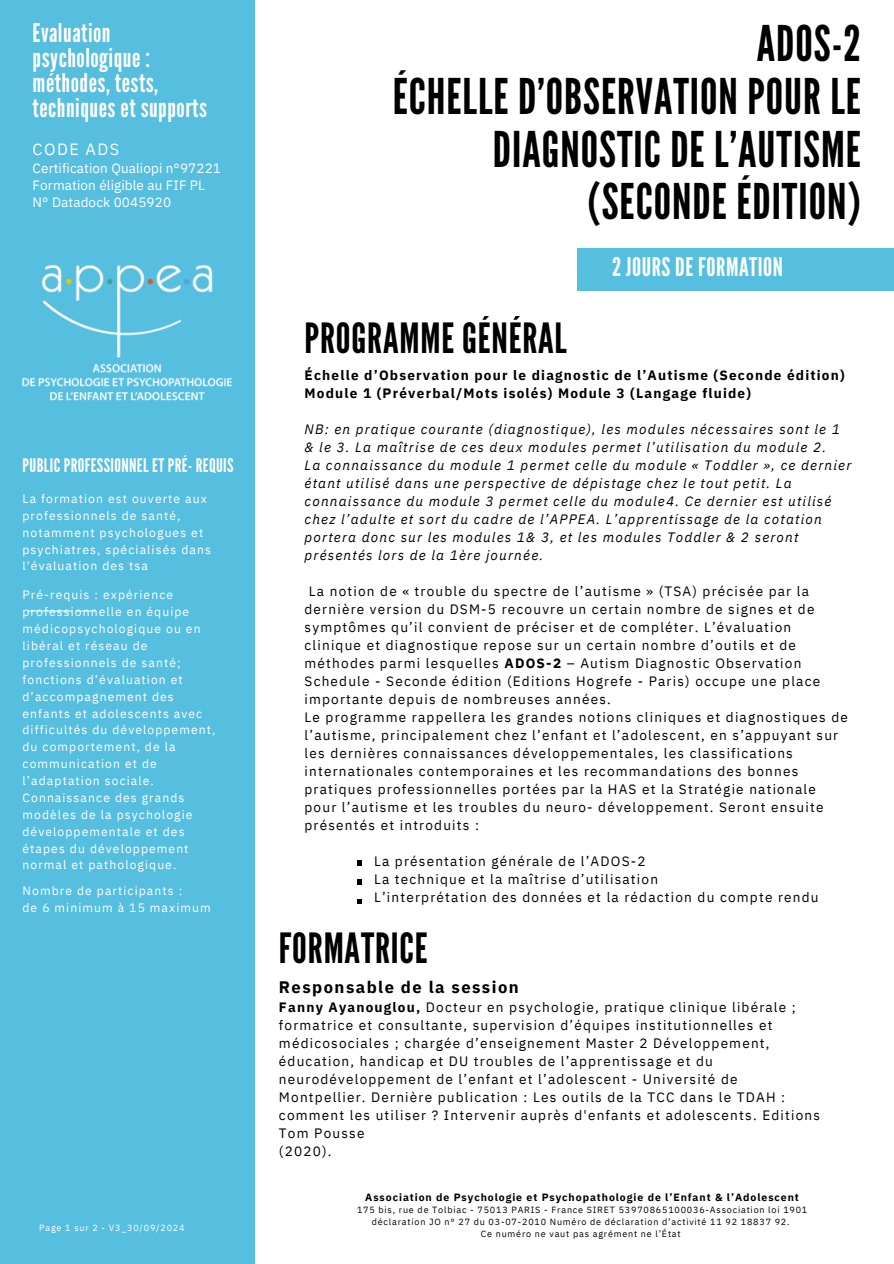
<style>
.page{position:relative;width:894px;height:1264px;background:#fff}
.page>*{position:absolute;margin:0;border:0;box-sizing:border-box;transform-origin:0 0}
.t1{font:49.05px/52.8px "League Gothic";letter-spacing:.02em;color:#000;text-align:right}
.t2{font:41.55px "League Gothic";letter-spacing:.02em;color:#000}
.t3{font:25.8px/24.8px "League Gothic";letter-spacing:.02em;color:#fff}
.t4{font:18.75px "League Gothic";letter-spacing:.02em;color:#fff}
.t5{font:700 16.65px "IBM Plex Sans";letter-spacing:.09em;color:#000}
.t6{font:16.2px "IBM Plex Sans";letter-spacing:.09em;color:#fff}
.t7{font:13.65px/18px "IBM Plex Sans";letter-spacing:.085em;color:#000}
.t8{font:italic 13.65px/18px "IBM Plex Sans";letter-spacing:.085em;color:#000}
.t9{font:700 13.65px/18px "IBM Plex Sans";letter-spacing:.085em;color:#000}
.t10{font:13.5px/16.8px "IBM Plex Sans";letter-spacing:.01em;color:#fff}
.t11{font:12.15px/16.8px "IBM Plex Sans";letter-spacing:.09em;color:#fff}
.t12{font:700 10.5px "IBM Plex Sans";letter-spacing:.09em;color:#000}
.t13{font:9px/12.3px "IBM Plex Sans";letter-spacing:.09em;color:#000;text-align:center}
.t14{font:9px "IBM Plex Sans";letter-spacing:.09em;color:#fff}
.s1{font-weight:700}
</style>
<div class="page">
<div style="left:0;top:0;width:254px;height:1263px;background:#56bedf"></div>
<div style="left:577px;top:248px;width:316px;height:43px;background:#56bedf"></div>
<img style="left:22px;top:264px;width:211px;height:137px">
<svg style="left:28px;top:610px;width:67px;height:1px"></svg>
<svg style="left:357px;top:860px;width:5px;height:5px"></svg>
<svg style="left:357px;top:879px;width:5px;height:5px"></svg>
<svg style="left:357px;top:899px;width:5px;height:4px"></svg>
<h2 class="t3" style="left:33px;top:21px;width:176px">Evaluation psychologique : méthodes, tests, techniques et supports</h2>
<p class="t6" style="left:33px;top:139px;width:88px">CODE ADS</p>
<p class="t10" style="left:33px;top:160px;width:190px">Certification Qualiopi n°97221<br>Formation éligible au FIF PL<br>N° Datadock 0045920</p>
<h4 class="t4" style="left:23px;top:454px;width:212px">PUBLIC PROFESSIONNEL ET PRÉ- REQUIS</h4>
<h5 class="t11" style="left:23px;top:490px;width:190px">La formation est ouverte aux professionnels de santé, notamment psychologues et psychiatres, spécialisés dans l'évaluation des tsa</h5>
<h5 class="t11" style="left:23px;top:586px;width:194px">Pré-requis : expérience professionnelle en équipe médicopsychologique ou en libéral et réseau de professionnels de santé; fonctions d’évaluation et d’accompagnement des enfants et adolescents avec difficultés du développement, du comportement, de la communication et de l’adaptation sociale.<br>Connaissance des grands modèles de la psychologie développementale et des étapes du développement normal et pathologique.</h5>
<h5 class="t11" style="left:23px;top:881px;width:190px">Nombre de participants :<br>de 6 minimum à 15 maximum</h5>
<p class="t14" style="left:39px;top:1221px;width:147px">Page 1 sur 2 - V3_30/09/2024</p>
<h5 class="t1" style="left:393px;top:18px;width:469px">ADOS-2<br>ÉCHELLE D’OBSERVATION POUR LE<br>DIAGNOSTIC DE L’AUTISME (SECONDE ÉDITION)</h5>
<h5 class="t3" style="left:612px;top:254px;width:172px">2 JOURS DE FORMATION</h5>
<h6 class="t2" style="left:304px;top:314px;width:264px">PROGRAMME GÉNÉRAL</h6>
<h6 class="t9" style="left:304px;top:365px;width:541px">Échelle d’Observation pour le diagnostic de l’Autisme (Seconde édition)<br>Module 1 (Préverbal/Mots isolés) Module 3 (Langage fluide)</h6>
<h6 class="t8" style="left:304px;top:419px;width:548px">NB: en pratique courante (diagnostique), les modules nécessaires sont le 1 &amp; le 3. La maîtrise de ces deux modules permet l’utilisation du module 2.<br>La connaissance du module 1 permet celle du module « Toddler », ce dernier étant utilisé dans une perspective de dépistage chez le tout petit. La connaissance du module 3 permet celle du module4. Ce dernier est utilisé chez l’adulte et sort du cadre de l’APPEA. L’apprentissage de la cotation portera donc sur les modules 1&amp; 3, et les modules Toddler &amp; 2 seront présentés lors de la 1ère journée.</h6>
<p class="t7" style="left:304px;top:581px;width:545px;text-indent:4px">La notion de « trouble du spectre de l’autisme » (TSA) précisée par la dernière version du DSM-5 recouvre un certain nombre de signes et de symptômes qu’il convient de préciser et de compléter. L’évaluation clinique et diagnostique repose sur un certain nombre d’outils et de méthodes parmi lesquelles <span class="s1">ADOS-2</span> – Autism Diagnostic Observation Schedule - Seconde édition (Editions Hogrefe - Paris) occupe une place importante depuis de nombreuses années.<br>Le programme rappellera les grandes notions cliniques et diagnostiques de l’autisme, principalement chez l’enfant et l’adolescent, en s’appuyant sur les dernières connaissances développementales, les classifications internationales contemporaines et les recommandations des bonnes pratiques professionnelles portées par la HAS et la Stratégie nationale pour l’autisme et les troubles du neuro- développement. Seront ensuite présentés et introduits :</p>
<h1 class="t7" style="left:374px;top:851px;width:446px">La présentation générale de l’ADOS-2<br>La technique et la maîtrise d’utilisation<br>L’interprétation des données et la rédaction du compte rendu</h1>
<h6 class="t2" style="left:279px;top:923px;width:150px">FORMATRICE</h6>
<h6 class="t5" style="left:279px;top:976px;width:241px">Responsable de la session</h6>
<h6 class="t7" style="left:279px;top:998px;width:542px"><span class="s1">Fanny Ayanouglou,</span> Docteur en psychologie, pratique clinique libérale ; formatrice et consultante, supervision d’équipes institutionnelles et médicosociales ; chargée d’enseignement Master 2 Développement, éducation, handicap et DU troubles de l’apprentissage et du neurodéveloppement de l’enfant et l’adolescent - Université de Montpellier. Dernière publication : Les outils de la TCC dans le TDAH : comment les utiliser ? Intervenir auprès d'enfants et adolescents. Editions Tom Pousse<br>(2020).</h6>
<h5 class="t12" style="left:365px;top:1190px;width:435px">Association de Psychologie et Psychopathologie de l’Enfant &amp; l’Adolescent</h5>
<p class="t13" style="left:357px;top:1202px;width:451px">175 bis, rue de Tolbiac - 75013 PARIS - France SIRET 53970865100036-Association loi 1901 déclaration JO n° 27 du 03-07-2010 Numéro de déclaration d’activité 11 92 18837 92.</p>
<p class="t13" style="left:480px;top:1227px;width:201px">Ce numéro ne vaut pas agrément ne l’État</p>
</div>
